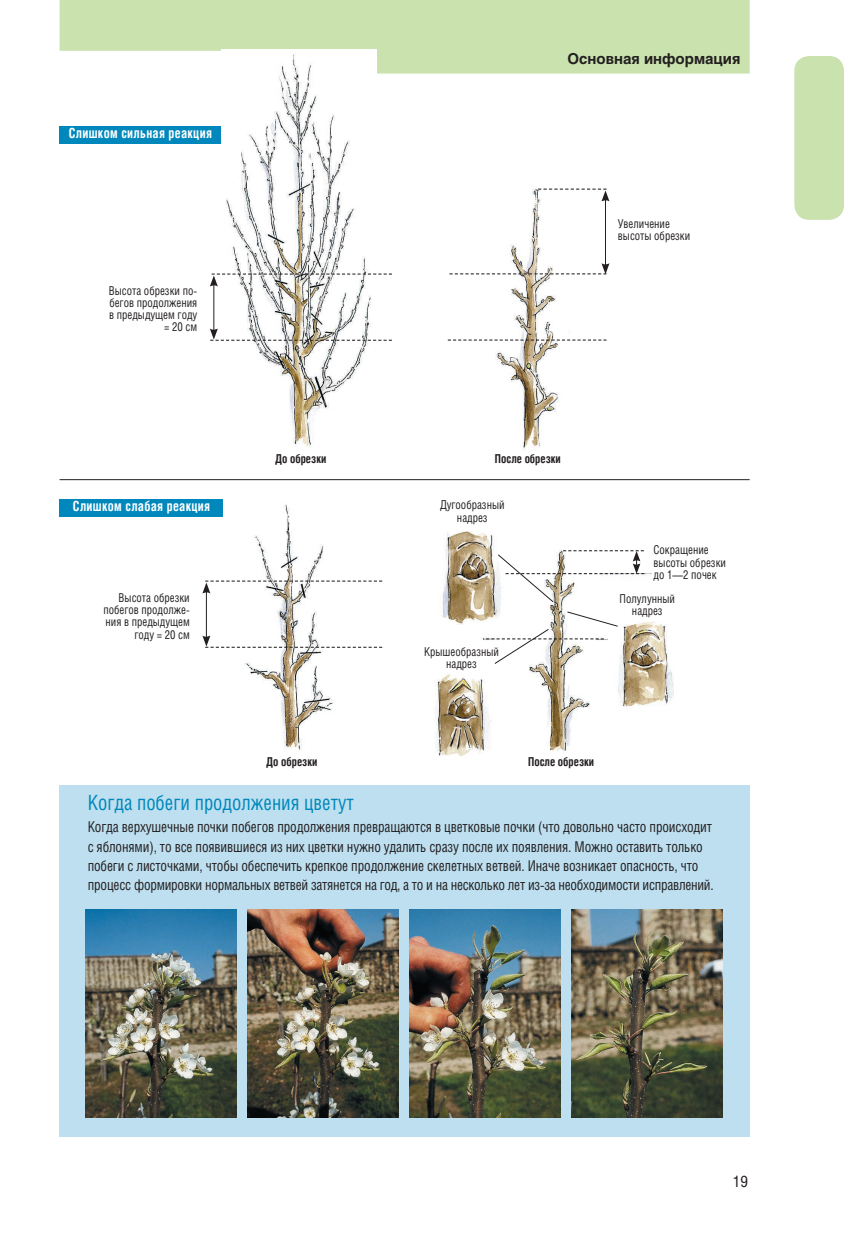
<style>
.page{position:relative;width:844px;height:1241px;background:#fff}
.page>*{position:absolute;margin:0;border:0;box-sizing:border-box;transform-origin:0 0}
.t1{font:21px "Helios Cond";color:#0088bc;scale:.92 1}
.t2{font:15.75px "Helios Cond";color:#231f20}
.t3{font:14.88px/19.2px "Helios Cond";letter-spacing:-.01em;color:#231f20;scale:.92 1}
.t4{font:700 14.88px "Helios";color:#231f20}
.t5{font:700 14px "Helios Cond";letter-spacing:.025em;color:#fff;scale:.91 1}
.t6{font:12.25px/12.2px "Helios Cond";color:#231f20;text-align:center;scale:.91 1}
.t7{font:700 12.25px "Helios Cond";color:#231f20;scale:.91 1}
</style>
<div class="page">
<div style="left:794px;top:56px;width:49px;height:164px;background:#cae2ae;border-radius:15px"></div>
<svg style="left:60px;top:0;width:689px;height:74px;background:#cee4b4"></svg>
<hr style="left:60px;top:479px;width:689px;height:1px;background:#231f20">
<div style="left:60px;top:499px;width:168px;height:17px;background:#0088bc"></div>
<div style="left:60px;top:126px;width:175px;height:18px;background:#0088bc"></div>
<img style="left:488px;top:189px;width:81px;height:261px">
<svg style="left:447px;top:339px;width:159px;height:1px"></svg>
<hr style="left:605px;top:199px;width:1px;height:67px;background:#231f20">
<svg style="left:538px;top:188px;width:71px;height:13px"></svg>
<svg style="left:449px;top:263px;width:160px;height:11px"></svg>
<img style="left:221px;top:50px;width:155px;height:397px">
<hr style="left:213px;top:284px;width:1px;height:47px;background:#231f20">
<svg style="left:210px;top:273px;width:182px;height:13px"></svg>
<svg style="left:210px;top:328px;width:182px;height:13px"></svg>
<img style="left:224px;top:499px;width:129px;height:251px">
<hr style="left:206px;top:590px;width:1px;height:48px;background:#231f20">
<svg style="left:202px;top:580px;width:180px;height:13px"></svg>
<svg style="left:202px;top:635px;width:180px;height:12px"></svg>
<img style="left:529px;top:549px;width:122px;height:203px">
<img style="left:435px;top:674px;width:57px;height:82px">
<img style="left:608px;top:622px;width:66px;height:87px">
<img style="left:442px;top:531px;width:59px;height:94px">
<svg style="left:470px;top:610px;width:148px;height:54px"></svg>
<div style="left:427px;top:625px;width:55px;height:27px;background:#fff"></div>
<svg style="left:497px;top:550px;width:147px;height:53px"></svg>
<div style="left:60px;top:784px;width:689px;height:352px;background:#bddfef"></div>
<img style="left:85px;top:909px;width:151px;height:207px">
<img style="left:247px;top:909px;width:151px;height:207px">
<img style="left:409px;top:909px;width:151px;height:207px">
<img style="left:571px;top:909px;width:151px;height:207px">
<p class="t5" style="left:69px;top:125px;width:159px">Слишком сильная реакция</p>
<p class="t6" style="left:109px;top:284px;width:98px;text-align:right">Высота обрезки по&shy;бегов продолжения в предыдущем году = 20 см</p>
<p class="t5" style="left:73px;top:497px;width:152px">Слишком слабая реакция</p>
<p class="t6" style="left:103px;top:591px;width:96px;text-align:right">Высота обрезки побегов продолже&shy;ния в предыдущем году = 20 см</p>
<p class="t7" style="left:275px;top:451px;width:58px">До обрезки</p>
<p class="t7" style="left:266px;top:754px;width:58px">До обрезки</p>
<p class="t4" style="left:567px;top:50px;width:174px">Основная информация</p>
<p class="t6" style="left:617px;top:217px;width:81px;text-align:left">Увеличение высоты обрезки</p>
<p class="t7" style="left:495px;top:451px;width:74px">После обрезки</p>
<p class="t6" style="left:440px;top:498px;width:72px">Дугообразный надрез</p>
<p class="t6" style="left:424px;top:644px;width:84px">Крышеобразный надрез</p>
<p class="t6" style="left:653px;top:543px;width:81px;text-align:left">Сокращение высоты обрезки до 1—2 почек</p>
<p class="t6" style="left:619px;top:592px;width:62px">Полулунный надрез</p>
<p class="t7" style="left:528px;top:754px;width:74px">После обрезки</p>
<h1 class="t1" style="left:88px;top:789px;width:290px">Когда побеги продолжения цветут</h1>
<p class="t3" style="left:88px;top:817px;width:681px">Когда верхушечные почки побегов продолжения превращаются в цветковые почки (что довольно часто происходит с яблонями), то все появившиеся из них цветки нужно удалить сразу после их появления. Можно оставить только побеги с листочками, чтобы обеспечить крепкое продолжение скелетных ветвей. Иначе возникает опасность, что процесс формировки нормальных ветвей затянется на год, а то и на несколько лет из-за необходимости исправлений.</p>
<p class="t2" style="left:732px;top:1171px;width:17px">19</p>
</div>
